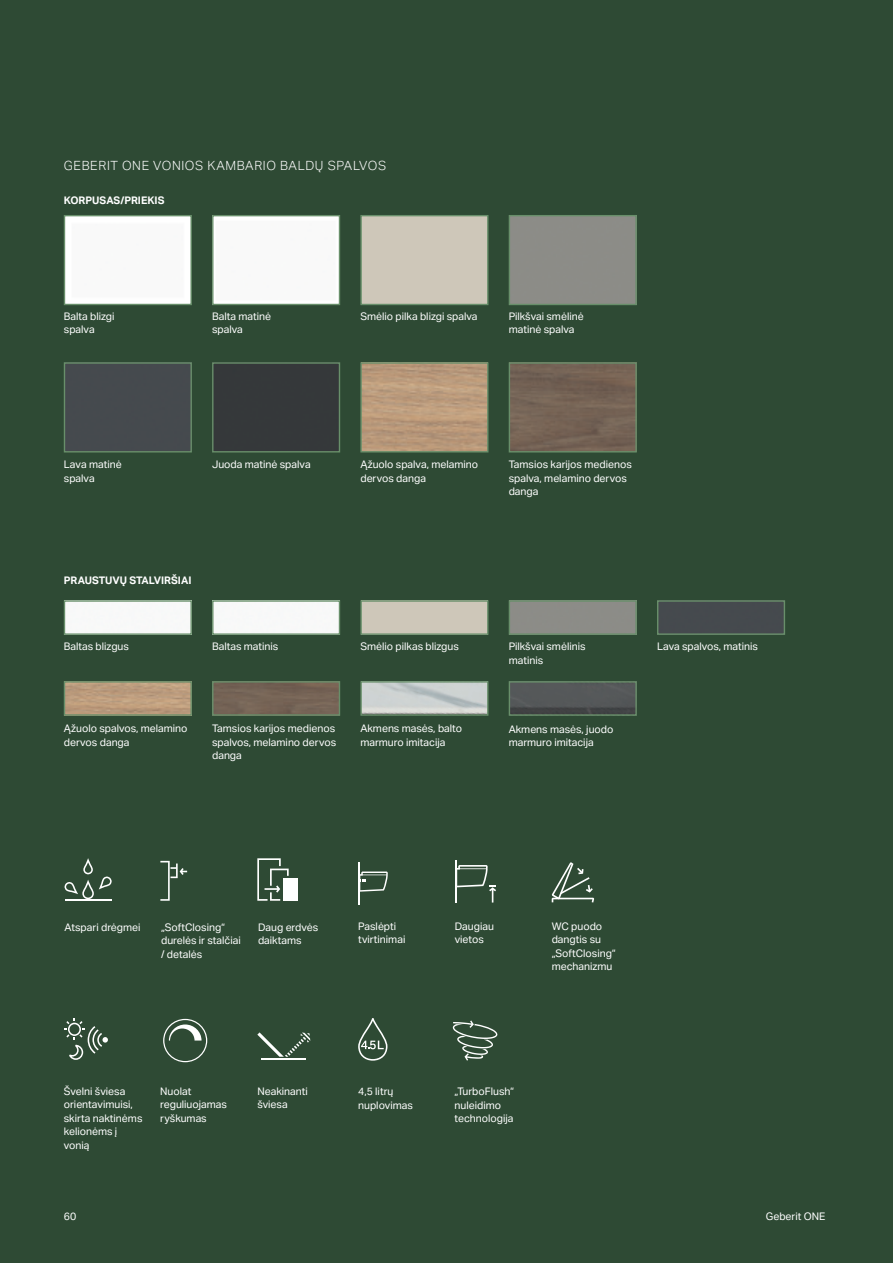
<style>
.page{position:relative;width:893px;height:1263px;background:#2e4a34}
.page>*{position:absolute;margin:0;border:0;box-sizing:border-box;transform-origin:0 0}
.t1{font:300 12.75px "Aktiv Grotesk Geberit";letter-spacing:.05em;color:#fff}
.t2{font:10.5px/13.5px "Aktiv Grotesk Geberit";color:#fff}
.t3{font:700 10.5px "Aktiv Grotesk Geberit";color:#fff}
</style>
<div class="page">
<div style="left:214px;top:217px;width:124px;height:86px;background:#f9f9f9"></div>
<div style="left:212px;top:215px;width:128px;height:90px;border:1px solid #688f6a"></div>
<div style="left:214px;top:602px;width:124px;height:31px;background:#f8f9f8"></div>
<div style="left:212px;top:600px;width:128px;height:35px;border:1px solid #688f6a"></div>
<div style="left:362px;top:217px;width:124px;height:86px;background:#cec7b9"></div>
<div style="left:360px;top:215px;width:128px;height:90px;border:1px solid #688f6a"></div>
<div style="left:362px;top:602px;width:124px;height:31px;background:#cec7b9"></div>
<div style="left:360px;top:600px;width:128px;height:35px;border:1px solid #688f6a"></div>
<div style="left:511px;top:217px;width:124px;height:86px;background:#8c8c87"></div>
<div style="left:509px;top:215px;width:128px;height:90px;border:1px solid #688f6a"></div>
<div style="left:511px;top:602px;width:124px;height:31px;background:#8c8c87"></div>
<div style="left:509px;top:600px;width:128px;height:35px;border:1px solid #688f6a"></div>
<div style="left:659px;top:602px;width:124px;height:31px;background:#454a4e"></div>
<div style="left:657px;top:600px;width:128px;height:35px;border:1px solid #688f6a"></div>
<img style="left:511px;top:364px;width:124px;height:86px">
<div style="left:509px;top:362px;width:128px;height:90px;border:1px solid #688f6a"></div>
<img style="left:511px;top:683px;width:124px;height:31px">
<div style="left:509px;top:681px;width:128px;height:35px;border:1px solid #688f6a"></div>
<img style="left:362px;top:364px;width:124px;height:86px">
<div style="left:360px;top:362px;width:128px;height:90px;border:1px solid #688f6a"></div>
<img style="left:362px;top:683px;width:124px;height:31px">
<div style="left:360px;top:681px;width:128px;height:35px;border:1px solid #688f6a"></div>
<div style="left:214px;top:364px;width:124px;height:86px;background:#35383a"></div>
<div style="left:212px;top:362px;width:128px;height:90px;border:1px solid #688f6a"></div>
<div style="left:214px;top:683px;width:124px;height:31px;background:#756355"></div>
<div style="left:212px;top:681px;width:128px;height:35px;border:1px solid #688f6a"></div>
<div style="left:66px;top:364px;width:124px;height:86px;background:#454a4e"></div>
<div style="left:64px;top:362px;width:128px;height:90px;border:1px solid #688f6a"></div>
<img style="left:66px;top:683px;width:124px;height:31px">
<div style="left:64px;top:681px;width:128px;height:35px;border:1px solid #688f6a"></div>
<div style="left:64px;top:216px;width:127px;height:88px;background:#fff"></div>
<div style="left:64px;top:215px;width:128px;height:90px;border:1px solid #688f6a"></div>
<div style="left:66px;top:602px;width:124px;height:31px;background:#f8f9f8"></div>
<div style="left:64px;top:600px;width:128px;height:35px;border:1px solid #688f6a"></div>
<svg style="left:552px;top:862px;width:42px;height:40px"></svg>
<svg style="left:358px;top:1018px;width:29px;height:43px"></svg>
<hr style="left:455px;top:860px;width:1px;height:42px;background:#fff">
<svg style="left:456px;top:865px;width:40px;height:37px"></svg>
<svg style="left:160px;top:861px;width:27px;height:40px"></svg>
<hr style="left:358px;top:862px;width:2px;height:43px;background:#fff">
<svg style="left:360px;top:871px;width:28px;height:21px"></svg>
<div style="left:283px;top:878px;width:14px;height:23px;background:#fff"></div>
<svg style="left:257px;top:858px;width:32px;height:43px"></svg>
<hr style="left:65px;top:899px;width:46px;height:2px;background:#fff">
<svg style="left:65px;top:858px;width:47px;height:41px"></svg>
<svg style="left:452px;top:1020px;width:46px;height:41px"></svg>
<svg style="left:64px;top:1018px;width:44px;height:42px"></svg>
<svg style="left:163px;top:1019px;width:44px;height:43px"></svg>
<hr style="left:262px;top:1058px;width:44px;height:2px;background:#fff">
<svg style="left:257px;top:1032px;width:53px;height:25px"></svg>
<p class="t1" style="left:64px;top:158px;width:324px">GEBERIT ONE VONIOS KAMBARIO BALDŲ SPALVOS</p>
<p class="t3" style="left:64px;top:194px;width:102px">KORPUSAS/PRIEKIS</p>
<p class="t2" style="left:64px;top:309px;width:52px">Balta blizgi spalva</p>
<p class="t2" style="left:212px;top:309px;width:60px">Balta matinė spalva</p>
<p class="t2" style="left:360px;top:309px;width:119px">Smėlio pilka blizgi spalva</p>
<p class="t2" style="left:509px;top:309px;width:76px">Pilkšvai smėlinė matinė spalva</p>
<p class="t2" style="left:64px;top:458px;width:59px">Lava matinė spalva</p>
<p class="t2" style="left:212px;top:458px;width:100px">Juoda matinė spalva</p>
<p class="t2" style="left:360px;top:458px;width:119px">Ąžuolo spalva, melamino dervos danga</p>
<p class="t2" style="left:509px;top:458px;width:125px">Tamsios karijos medienos spalva, melamino dervos danga</p>
<p class="t3" style="left:64px;top:574px;width:129px">PRAUSTUVŲ STALVIRŠIAI</p>
<p class="t2" style="left:64px;top:639px;width:67px">Baltas blizgus</p>
<p class="t2" style="left:212px;top:639px;width:68px">Baltas matinis</p>
<p class="t2" style="left:360px;top:639px;width:100px">Smėlio pilkas blizgus</p>
<p class="t2" style="left:509px;top:639px;width:78px">Pilkšvai smėlinis matinis</p>
<p class="t2" style="left:657px;top:639px;width:103px">Lava spalvos, matinis</p>
<p class="t2" style="left:64px;top:722px;width:125px">Ąžuolo spalvos, melamino dervos danga</p>
<p class="t2" style="left:212px;top:722px;width:126px;text-align:justify">Tamsios karijos medienos spalvos, melamino dervos danga</p>
<p class="t2" style="left:360px;top:722px;width:103px">Akmens masės, balto marmuro imitacija</p>
<p class="t2" style="left:509px;top:722px;width:106px">Akmens masės, juodo marmuro imitacija</p>
<p class="t2" style="left:65px;top:920px;width:77px">Atspari drėgmei</p>
<p class="t2" style="left:161px;top:920px;width:81px">„SoftClosing“ durelės ir stalčiai / detalės</p>
<p class="t2" style="left:258px;top:920px;width:62px">Daug erdvės daiktams</p>
<p class="t2" style="left:358px;top:919px;width:49px">Paslėpti tvirtinimai</p>
<p class="t2" style="left:455px;top:919px;width:41px">Daugiau vietos</p>
<p class="t2" style="left:552px;top:919px;width:66px">WC puodo dangtis su „SoftClosing“ mechanizmu</p>
<p class="t2" style="left:64px;top:1084px;width:80px">Švelni šviesa orientavimuisi, skirta naktinėms kelionėms į vonią</p>
<p class="t2" style="left:160px;top:1084px;width:68px">Nuolat reguliuojamas ryškumas</p>
<p class="t2" style="left:257px;top:1084px;width:52px">Neakinanti šviesa</p>
<p class="t2" style="left:358px;top:1085px;width:56px">4,5 litrų nuplovimas</p>
<p class="t2" style="left:455px;top:1085px;width:61px">„TurboFlush“ nuleidimo technologija</p>
<p class="t2" style="left:64px;top:1210px;width:14px">60</p>
<p class="t2" style="left:766px;top:1210px;width:61px">Geberit ONE</p>
</div>
